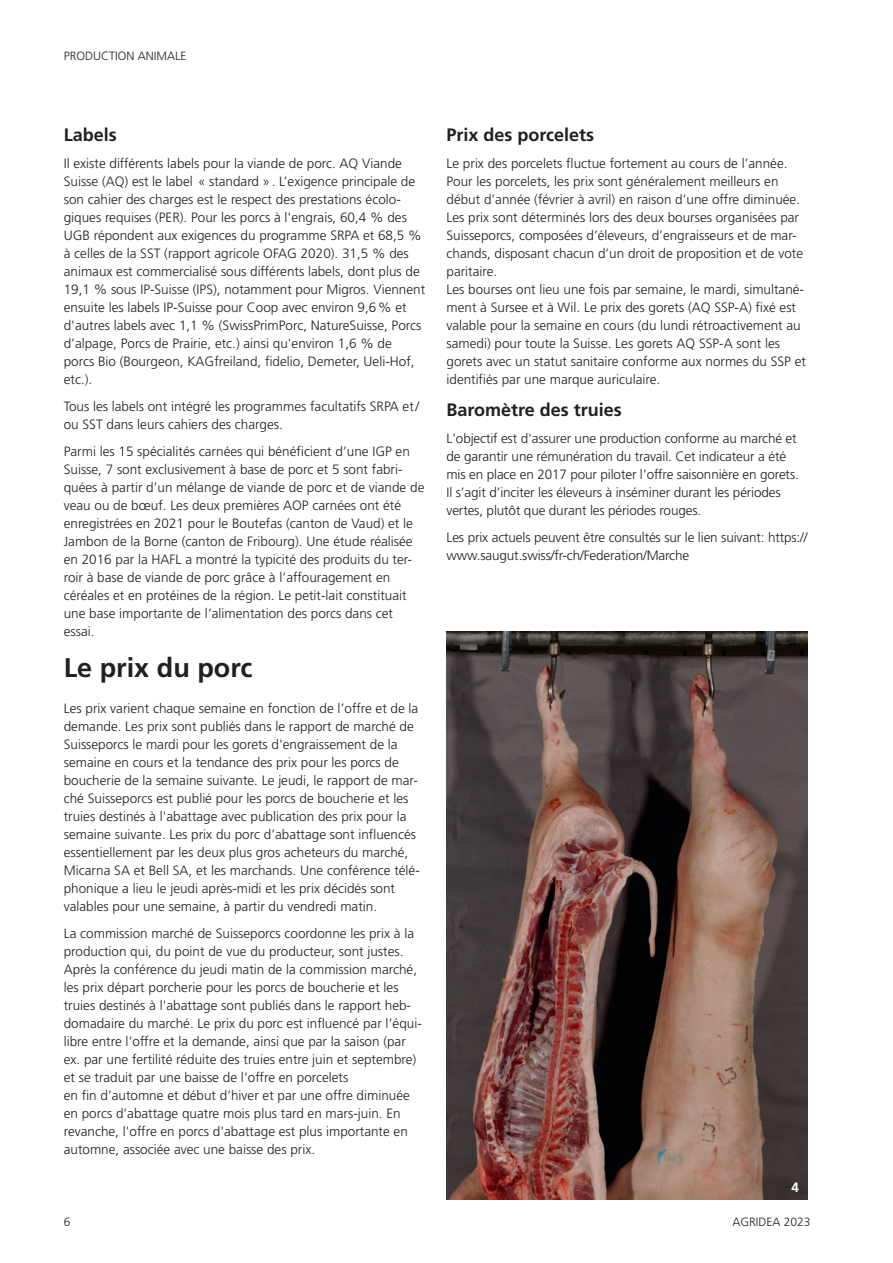
<style>
.page{position:relative;width:893px;height:1263px;background:#fff}
.page>*{position:absolute;margin:0;border:0;box-sizing:border-box;transform-origin:0 0}
.Überschrift_1_nach_1{font:700 27px "Frutiger LT Pro";color:#231f20}
.Überschrift_2_nach_1{font:700 18px "Frutiger LT Pro";color:#231f20}
.Standard_Grundschrif{font:300 13.5px/18px "Frutiger LT Pro";color:#231f20}
.Texte_courant{font:300 13.5px/18px "Frutiger";color:#231f20}
.Texte_courant-2{font:700 13.5px "Frutiger";color:#fff}
.t1{font:300 12px "Frutiger";color:#231f20}
.t2{font:300 12px "Frutiger LT Pro";color:#231f20}
</style>
<div class="page">
<img style="left:446px;top:631px;width:362px;height:568px">
<p class="t1" style="left:64px;top:49px;width:124px">PRODUCTION ANIMALE</p>
<p class="Überschrift_2_nach_1" style="left:64px;top:124px;width:55px">Labels</p>
<p class="Standard_Grundschrif" style="left:64px;top:154px;width:363px">Il existe différents labels pour la viande de porc. AQ Viande Suisse (AQ) est le label « standard ». L’exigence principale de son cahier des charges est le respect des prestations écolo&shy;giques requises (PER). Pour les porcs à l'engrais, 60,4 % des UGB répondent aux exigences du programme SRPA et 68,5 % à celles de la SST (rapport agricole OFAG 2020). 31,5 % des animaux est commercialisé sous différents labels, dont plus de 19,1 % sous IP-Suisse (IPS), notamment pour Migros. Viennent ensuite les labels IP-Suisse pour Coop avec environ 9,6% et d'autres labels avec 1,1 % (SwissPrimPorc, NatureSuisse, Porcs d’alpage, Porcs de Prairie, etc.) ainsi qu'environ 1,6 % de porcs Bio (Bourgeon, KAGfreiland, fidelio, Demeter, Ueli-Hof, etc.).</p>
<p class="Standard_Grundschrif" style="left:64px;top:397px;width:357px">Tous les labels ont intégré les programmes facultatifs SRPA et/ ou SST dans leurs cahiers des charges.</p>
<p class="Standard_Grundschrif" style="left:64px;top:442px;width:362px">Parmi les 15 spécialités carnées qui bénéficient d’une IGP en Suisse, 7 sont exclusivement à base de porc et 5 sont fabri&shy;quées à partir d’un mélange de viande de porc et de viande de veau ou de bœuf. Les deux premières AOP carnées ont été enregistrées en 2021 pour le Boutefas (canton de Vaud) et le Jambon de la Borne (canton de Fribourg). Une étude réalisée en 2016 par la HAFL a montré la typicité des produits du ter&shy;roir à base de viande de porc grâce à l’affouragement en céréales et en protéines de la région. Le petit-lait constituait une base importante de l’alimentation des porcs dans cet essai.</p>
<p class="Überschrift_1_nach_1" style="left:64px;top:651px;width:190px">Le prix du porc</p>
<p class="Standard_Grundschrif" style="left:64px;top:699px;width:358px">Les prix varient chaque semaine en fonction de l’offre et de la demande. Les prix sont publiés dans le rapport de marché de Suisseporcs le mardi pour les gorets d'engraissement de la semaine en cours et la tendance des prix pour les porcs de boucherie de la semaine suivante. Le jeudi, le rapport de mar&shy;ché Suisseporcs est publié pour les porcs de boucherie et les truies destinés à l'abattage avec publication des prix pour la semaine suivante. Les prix du porc d’abattage sont influencés essentiellement par les deux plus gros acheteurs du marché, Micarna SA et Bell SA, et les marchands. Une conférence télé&shy;phonique a lieu le jeudi après-midi et les prix décidés sont valables pour une semaine, à partir du vendredi matin.</p>
<p class="Standard_Grundschrif" style="left:64px;top:924px;width:360px">La commission marché de Suisseporcs coordonne les prix à la production qui, du point de vue du producteur, sont justes.<br>Après la conférence du jeudi matin de la commission marché, les prix départ porcherie pour les porcs de boucherie et les truies destinés à l'abattage sont publiés dans le rapport heb&shy;domadaire du marché. Le prix du porc est influencé par l’équi&shy;libre entre l’offre et la demande, ainsi que par la saison (par ex. par une fertilité réduite des truies entre juin et septembre) et se traduit par une baisse de l’offre en porcelets<br>en fin d’automne et début d’hiver et par une offre diminuée en porcs d’abattage quatre mois plus tard en mars-juin. En revanche, l'offre en porcs d'abattage est plus importante en automne, associée avec une baisse des prix.</p>
<p class="Überschrift_2_nach_1" style="left:446px;top:124px;width:149px">Prix des porcelets</p>
<p class="Texte_courant" style="left:446px;top:154px;width:355px">Le prix des porcelets fluctue fortement au cours de l’année.<br>Pour les porcelets, les prix sont généralement meilleurs en début d’année (février à avril) en raison d’une offre diminuée.</p>
<p class="Standard_Grundschrif" style="left:446px;top:208px;width:361px">Les prix sont déterminés lors des deux bourses organisées par Suisseporcs, composées d’éleveurs, d’engraisseurs et de mar&shy;chands, disposant chacun d’un droit de proposition et de vote paritaire.<br>Les bourses ont lieu une fois par semaine, le mardi, simultané&shy;ment à Sursee et à Wil. Le prix des gorets (AQ SSP-A) fixé est valable pour la semaine en cours (du lundi rétroactivement au samedi) pour toute la Suisse. Les gorets AQ SSP-A sont les gorets avec un statut sanitaire conforme aux normes du SSP et identifiés par une marque auriculaire.</p>
<p class="Überschrift_2_nach_1" style="left:446px;top:399px;width:177px">Baromètre des truies</p>
<p class="Standard_Grundschrif" style="left:446px;top:429px;width:354px">L'objectif est d'assurer une production conforme au marché et de garantir une rémunération du travail. Cet indicateur a été mis en place en 2017 pour piloter l’offre saisonnière en gorets.<br>Il s’agit d’inciter les éleveurs à inséminer durant les périodes vertes, plutôt que durant les périodes rouges.</p>
<p class="Standard_Grundschrif" style="left:446px;top:528px;width:363px">Les prix actuels peuvent être consultés sur le lien suivant: https:// www.saugut.swiss/fr-ch/Federation/Marche</p>
<p class="Texte_courant-2" style="left:791px;top:1179px;width:9px">4</p>
<p class="t2" style="left:64px;top:1215px;width:8px">6</p>
<p class="t2" style="left:732px;top:1215px;width:80px">AGRIDEA 2023</p>
</div>
